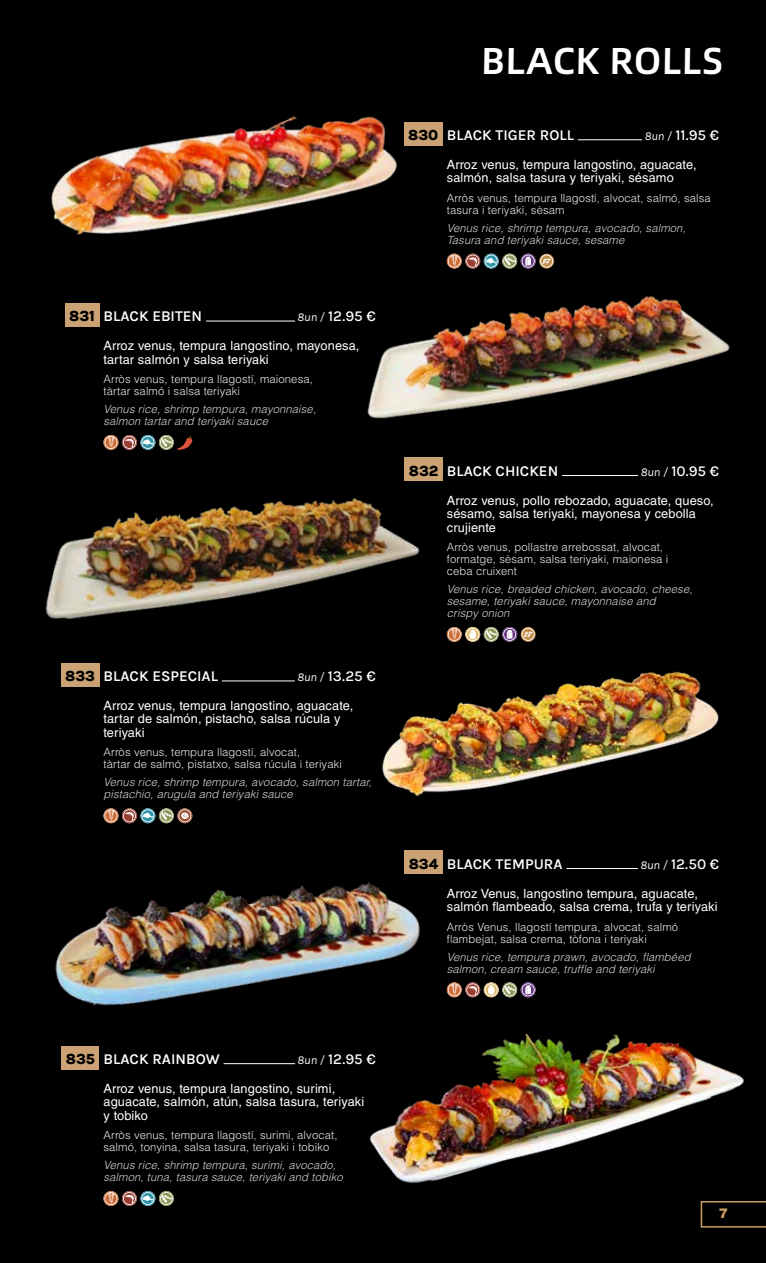
<style>
.page{position:relative;width:766px;height:1263px;background:#fff}
.page>*{position:absolute;margin:0;border:0;box-sizing:border-box;transform-origin:0 0}
.t1{font:500 37.5px "Alibaba Sans";color:#fff}
.t2{font:600 15px "Karla";color:#fff}
.t3{font:500 15px "Karla";letter-spacing:-.005em;color:#fff}
.t4{font:800 15px "Karla";color:#000}
.t5{font:900 13.5px "Helvetica LT Std";color:#c89e61}
.t6{font:12.75px/13.5px "Helvetica LT Std";letter-spacing:.01em;color:#fff}
.t7{font:300 11.25px/12px "Helvetica LT Std";letter-spacing:.01em;color:#ededed}
.t8{font:italic 300 11.25px/12px "Helvetica LT Std";letter-spacing:.01em;color:#d1d6da}
.s1{font-weight:400;font-style:italic;font-size:12px}
</style>
<div class="page">
<div style="left:0;top:0;width:765px;height:1263px;background:#000"></div>
<hr style="left:206px;top:321px;width:89px;height:1px;background:#fff">
<div style="left:65px;top:303px;width:34px;height:24px;background:#caa274"></div>
<img style="left:51px;top:116px;width:346px;height:119px">
<img style="left:45px;top:434px;width:375px;height:185px">
<img style="left:55px;top:814px;width:401px;height:192px">
<img style="left:357px;top:295px;width:373px;height:166px">
<img style="left:375px;top:671px;width:344px;height:167px">
<img style="left:369px;top:1034px;width:376px;height:149px">
<hr style="left:577px;top:139px;width:65px;height:1px;background:#fff">
<svg style="left:446px;top:254px;width:89px;height:15px"></svg>
<svg style="left:539px;top:254px;width:15px;height:15px"></svg>
<svg style="left:540px;top:255px;width:13px;height:13px"></svg>
<svg style="left:541px;top:255px;width:11px;height:12px"></svg>
<div style="left:404px;top:122px;width:38px;height:24px;background:#caa274"></div>
<hr style="left:562px;top:475px;width:76px;height:1px;background:#fff">
<svg style="left:446px;top:627px;width:87px;height:15px"></svg>
<div style="left:404px;top:457px;width:38px;height:24px;background:#caa274"></div>
<hr style="left:222px;top:681px;width:73px;height:1px;background:#fff">
<svg style="left:103px;top:808px;width:89px;height:15px"></svg>
<div style="left:61px;top:663px;width:38px;height:24px;background:#caa274"></div>
<hr style="left:223px;top:1063px;width:72px;height:1px;background:#fff">
<svg style="left:103px;top:1191px;width:71px;height:15px"></svg>
<div style="left:62px;top:1046px;width:37px;height:23px;background:#caa274"></div>
<hr style="left:566px;top:868px;width:71px;height:1px;background:#fff">
<svg style="left:446px;top:982px;width:89px;height:15px"></svg>
<div style="left:404px;top:850px;width:38px;height:24px;background:#caa274"></div>
<svg style="left:700px;top:1201px;width:65px;height:26px"></svg>
<h1 class="t1" style="left:481px;top:38px;width:244px">BLACK ROLLS</h1>
<p class="t4" style="left:408px;top:125px;width:32px">830</p>
<p class="t2" style="left:446px;top:125px;width:129px">BLACK TIGER ROLL</p>
<p class="t3" style="left:644px;top:125px;width:76px"><span class="s1">8un /</span> 11.95 €</p>
<p class="t6" style="left:446px;top:158px;width:251px">Arroz venus, tempura langostino, aguacate, salmón, salsa tasura y teriyaki, sésamo</p>
<p class="t7" style="left:446px;top:192px;width:265px">Arròs venus, tempura llagostí, alvocat, salmó, salsa tasura i teriyaki, sèsam</p>
<p class="t8" style="left:446px;top:222px;width:240px">Venus rice, shrimp tempura, avocado, salmon,<br>Tasura and teriyaki sauce, sesame</p>
<p class="t4" style="left:69px;top:306px;width:27px">831</p>
<p class="t2" style="left:103px;top:306px;width:100px">BLACK EBITEN</p>
<p class="t3" style="left:297px;top:306px;width:80px"><span class="s1">8un /</span> 12.95 €</p>
<p class="t6" style="left:103px;top:339px;width:257px">Arroz venus, tempura langostino, mayonesa, tartar salmón y salsa teriyaki</p>
<p class="t7" style="left:103px;top:373px;width:211px">Arròs venus, tempura llagostí, maionesa, tàrtar salmó i salsa teriyaki</p>
<p class="t8" style="left:103px;top:403px;width:214px">Venus rice, shrimp tempura, mayonnaise, salmon tartar and teriyaki sauce</p>
<p class="t4" style="left:408px;top:461px;width:31px">832</p>
<p class="t2" style="left:446px;top:461px;width:113px">BLACK CHICKEN</p>
<p class="t3" style="left:640px;top:461px;width:80px"><span class="s1">8un /</span> 10.95 €</p>
<p class="t6" style="left:446px;top:493px;width:268px">Arroz venus, pollo rebozado, aguacate, queso, sésamo, salsa teriyaki, mayonesa y cebolla crujiente</p>
<p class="t7" style="left:446px;top:541px;width:223px">Arròs venus, pollastre arrebossat, alvocat, formatge, sèsam, salsa teriyaki, maionesa i ceba cruixent</p>
<p class="t8" style="left:446px;top:583px;width:247px">Venus rice, breaded chicken, avocado, cheese, sesame, teriyaki sauce, mayonnaise and<br>crispy onion</p>
<p class="t4" style="left:65px;top:666px;width:31px">833</p>
<p class="t2" style="left:103px;top:666px;width:116px">BLACK ESPECIAL</p>
<p class="t3" style="left:297px;top:666px;width:80px"><span class="s1">8un /</span> 13.25 €</p>
<p class="t6" style="left:103px;top:699px;width:251px">Arroz venus, tempura langostino, aguacate, tartar de salmón, pistacho, salsa rúcula y teriyaki</p>
<p class="t7" style="left:103px;top:746px;width:240px">Arròs venus, tempura llagostí, alvocat,<br>tàrtar de salmó, pistatxo, salsa rúcula i teriyaki</p>
<p class="t8" style="left:103px;top:776px;width:270px">Venus rice, shrimp tempura, avocado, salmon tartar, pistachio, arugula and teriyaki sauce</p>
<p class="t4" style="left:408px;top:854px;width:31px">834</p>
<p class="t2" style="left:446px;top:854px;width:117px">BLACK TEMPURA</p>
<p class="t3" style="left:640px;top:854px;width:80px"><span class="s1">8un /</span> 12.50 €</p>
<p class="t6" style="left:446px;top:886px;width:272px">Arroz Venus, langostino tempura, aguacate, salmón flambeado, salsa crema, trufa y teriyaki</p>
<p class="t7" style="left:446px;top:920px;width:233px">Arròs Venus, llagostí tempura, alvocat, salmó flambejat, salsa crema, tòfona i teriyaki</p>
<p class="t8" style="left:446px;top:950px;width:245px">Venus rice, tempura prawn, avocado, flambéed salmon, cream sauce, truffle and teriyaki</p>
<p class="t4" style="left:66px;top:1049px;width:31px">835</p>
<p class="t2" style="left:103px;top:1049px;width:118px">BLACK RAINBOW</p>
<p class="t3" style="left:297px;top:1049px;width:80px"><span class="s1">8un /</span> 12.95 €</p>
<p class="t6" style="left:103px;top:1081px;width:262px">Arroz venus, tempura langostino, surimi, aguacate, salmón, atún, salsa tasura, teriyaki y tobiko</p>
<p class="t7" style="left:103px;top:1129px;width:235px">Arròs venus, tempura llagostí, surimi, alvocat, salmó, tonyina, salsa tasura, teriyaki i tobiko</p>
<p class="t8" style="left:103px;top:1159px;width:241px">Venus rice, shrimp tempura, surimi, avocado, salmon, tuna, tasura sauce, teriyaki and tobiko</p>
<p class="t5" style="left:718px;top:1204px;width:11px">7</p>
</div>
